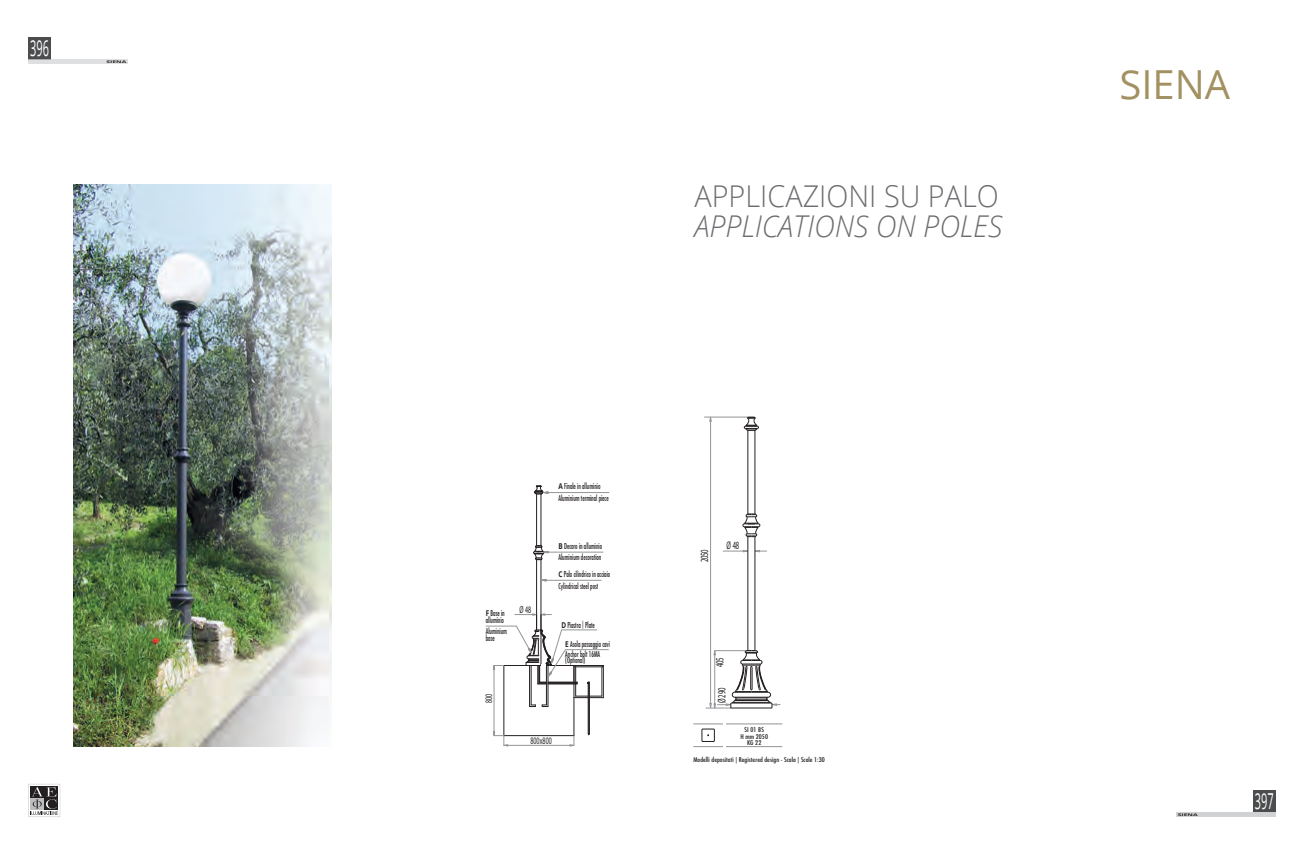
<style>
.page{position:relative;width:1304px;height:851px;background:#fff}
.page>*{position:absolute;margin:0;border:0;box-sizing:border-box;transform-origin:0 0}
.t1{font:40px "Open Sans";color:#a29161}
.t2{font:italic 300 30px "Open Sans";color:#6c6d70;scale:.96 1}
.t3{font:300 30px "Open Sans";color:#6c6d70;scale:.96 1}
.t4{font:22px "Open Sans";letter-spacing:.01em;color:#fff;scale:.5 1}
.t5{font:11px "Myriad";letter-spacing:-.03em;color:#231f20;scale:.6 1}
.t6{font:10px "Myriad";color:#231f20;scale:.6 1}
.TESTO_PRINCIPALE{font:condensed 8px/6.5px "Futura Std";color:#231f20;scale:.8 1}
.t7{font:condensed 6.4px/6.5px "Futura Std";letter-spacing:.01em;color:#231f20;text-align:center;scale:1.14 1}
.TESTO_PRINCIPALE-2{font:700 3.6px "Open Sans";color:#231f20;scale:1.88 1}
.s1{font-family:"Open Sans";font-weight:700;font-stretch:normal}
</style>
<div class="page">
<div style="left:1253px;top:789px;width:23px;height:23px;background:#4b4c4d"></div>
<div style="left:28px;top:37px;width:23px;height:23px;background:#4b4c4d"></div>
<hr style="left:1176px;top:812px;width:100px;height:4px;background:#d1d2d4">
<hr style="left:28px;top:60px;width:100px;height:4px;background:#dedfe0">
<svg style="left:28px;top:784px;width:32px;height:32px"></svg>
<img style="left:74px;top:184px;width:258px;height:562px">
<hr style="left:588px;top:682px;width:1px;height:51px;background:#231f20">
<hr style="left:589px;top:682px;width:1px;height:52px;background:#231f20">
<hr style="left:536px;top:559px;width:1px;height:71px;background:#231f20">
<hr style="left:536px;top:494px;width:1px;height:51px;background:#231f20">
<hr style="left:541px;top:494px;width:1px;height:51px;background:#231f20">
<hr style="left:504px;top:735px;width:70px;height:1px;background:#231f20">
<hr style="left:504px;top:665px;width:1px;height:70px;background:#231f20">
<hr style="left:574px;top:683px;width:1px;height:52px;background:#231f20">
<hr style="left:494px;top:669px;width:1px;height:62px;background:#939598">
<hr style="left:508px;top:745px;width:62px;height:1px;background:#939598">
<svg style="left:493px;top:731px;width:15px;height:15px"></svg>
<svg style="left:570px;top:735px;width:5px;height:11px"></svg>
<hr style="left:548px;top:665px;width:1px;height:41px;background:#231f20">
<hr style="left:546px;top:665px;width:1px;height:39px;background:#231f20">
<svg style="left:542px;top:704px;width:6px;height:3px"></svg>
<hr style="left:541px;top:559px;width:1px;height:106px;background:#231f20">
<hr style="left:529px;top:665px;width:1px;height:41px;background:#231f20">
<hr style="left:531px;top:665px;width:1px;height:39px;background:#231f20">
<svg style="left:530px;top:704px;width:6px;height:3px"></svg>
<svg style="left:534px;top:485px;width:75px;height:10px"></svg>
<svg style="left:533px;top:545px;width:71px;height:15px"></svg>
<svg style="left:542px;top:579px;width:60px;height:2px"></svg>
<svg style="left:486px;top:613px;width:123px;height:85px"></svg>
<svg style="left:723px;top:550px;width:44px;height:2px"></svg>
<hr style="left:704px;top:417px;width:44px;height:1px;background:#939598">
<hr style="left:710px;top:421px;width:1px;height:282px;background:#939598">
<svg style="left:709px;top:416px;width:3px;height:5px"></svg>
<hr style="left:755px;top:430px;width:1px;height:84px;background:#231f20">
<hr style="left:748px;top:430px;width:1px;height:84px;background:#231f20">
<svg style="left:744px;top:417px;width:15px;height:14px"></svg>
<hr style="left:748px;top:536px;width:1px;height:114px;background:#231f20">
<hr style="left:755px;top:536px;width:1px;height:114px;background:#231f20">
<svg style="left:743px;top:513px;width:17px;height:24px"></svg>
<svg style="left:706px;top:649px;width:74px;height:60px"></svg>
<hr style="left:731px;top:702px;width:41px;height:1px;background:#231f20">
<hr style="left:731px;top:707px;width:41px;height:1px;background:#231f20">
<hr style="left:693px;top:723px;width:30px;height:1px;background:#939598">
<hr style="left:726px;top:723px;width:56px;height:1px;background:#939598">
<hr style="left:693px;top:746px;width:30px;height:1px;background:#939598">
<hr style="left:726px;top:746px;width:56px;height:1px;background:#939598">
<hr style="left:723px;top:708px;width:3px;height:15px;background:#fff">
<div style="left:702px;top:728px;width:12px;height:13px;border:1px solid #231f20"></div>
<h3 class="t4" style="left:30px;top:33px;width:40px">396</h3>
<p class="TESTO_PRINCIPALE-2" style="left:107px;top:59px;width:12px">SIENA</p>
<p class="t3" style="left:694px;top:176px;width:319px">APPLICAZIONI SU PALO</p>
<p class="t2" style="left:694px;top:206px;width:322px">APPLICATIONS ON POLES</p>
<p class="TESTO_PRINCIPALE" style="left:486px;top:610px;width:25px"><span class="s1">F</span> Base in</p>
<p class="TESTO_PRINCIPALE" style="left:486px;top:616px;width:24px">alluminio</p>
<p class="TESTO_PRINCIPALE" style="left:486px;top:628px;width:28px">Aluminium</p>
<p class="TESTO_PRINCIPALE" style="left:486px;top:634px;width:13px">base</p>
<p class="t6" style="left:519px;top:604px;width:21px">Ø 48</p>
<p class="t6" style="left:484px;top:703px;width:17px;rotate:-90deg">800</p>
<p class="TESTO_PRINCIPALE" style="left:558px;top:483px;width:54px"><span class="s1">A</span> Finale in alluminio</p>
<p class="TESTO_PRINCIPALE" style="left:558px;top:494px;width:64px">Aluminium terminal piece</p>
<p class="TESTO_PRINCIPALE" style="left:558px;top:542px;width:56px"><span class="s1">B</span> Decoro in alluminio</p>
<p class="TESTO_PRINCIPALE" style="left:558px;top:554px;width:55px">Aluminium decoration</p>
<p class="TESTO_PRINCIPALE" style="left:558px;top:570px;width:66px"><span class="s1">C</span> Palo cilindrico in acciaio</p>
<p class="TESTO_PRINCIPALE" style="left:558px;top:582px;width:51px">Cylindrical steel post</p>
<p class="TESTO_PRINCIPALE" style="left:561px;top:621px;width:43px"><span class="s1">D</span> Piastra | Plate</p>
<p class="TESTO_PRINCIPALE" style="left:565px;top:640px;width:58px"><span class="s1">E</span> Asola passaggio cavi</p>
<p class="TESTO_PRINCIPALE" style="left:565px;top:650px;width:45px">Anchor bolt 16MA (Optional)</p>
<p class="t6" style="left:530px;top:735px;width:37px">800x800</p>
<h3 class="t5" style="left:699px;top:562px;width:23px;rotate:-90deg">2050</h3>
<h3 class="t5" style="left:727px;top:539px;width:23px">Ø 48</h3>
<h3 class="t5" style="left:714px;top:667px;width:18px;rotate:-90deg">405</h3>
<h3 class="t5" style="left:716px;top:703px;width:28px;rotate:-90deg">Ø 290</h3>
<p class="t7" style="left:740px;top:726px;width:26px">SI 01 BS<br>H mm 2050<br>KG 22</p>
<p class="t7" style="left:693px;top:755px;width:117px">Modelli depositati | Registered design - Scala | Scale 1:30</p>
<p class="t1" style="left:1119px;top:57px;width:112px">SIENA</p>
<p class="TESTO_PRINCIPALE-2" style="left:1178px;top:812px;width:12px">SIENA</p>
<h3 class="t4" style="left:1255px;top:785px;width:40px">397</h3>
</div>
